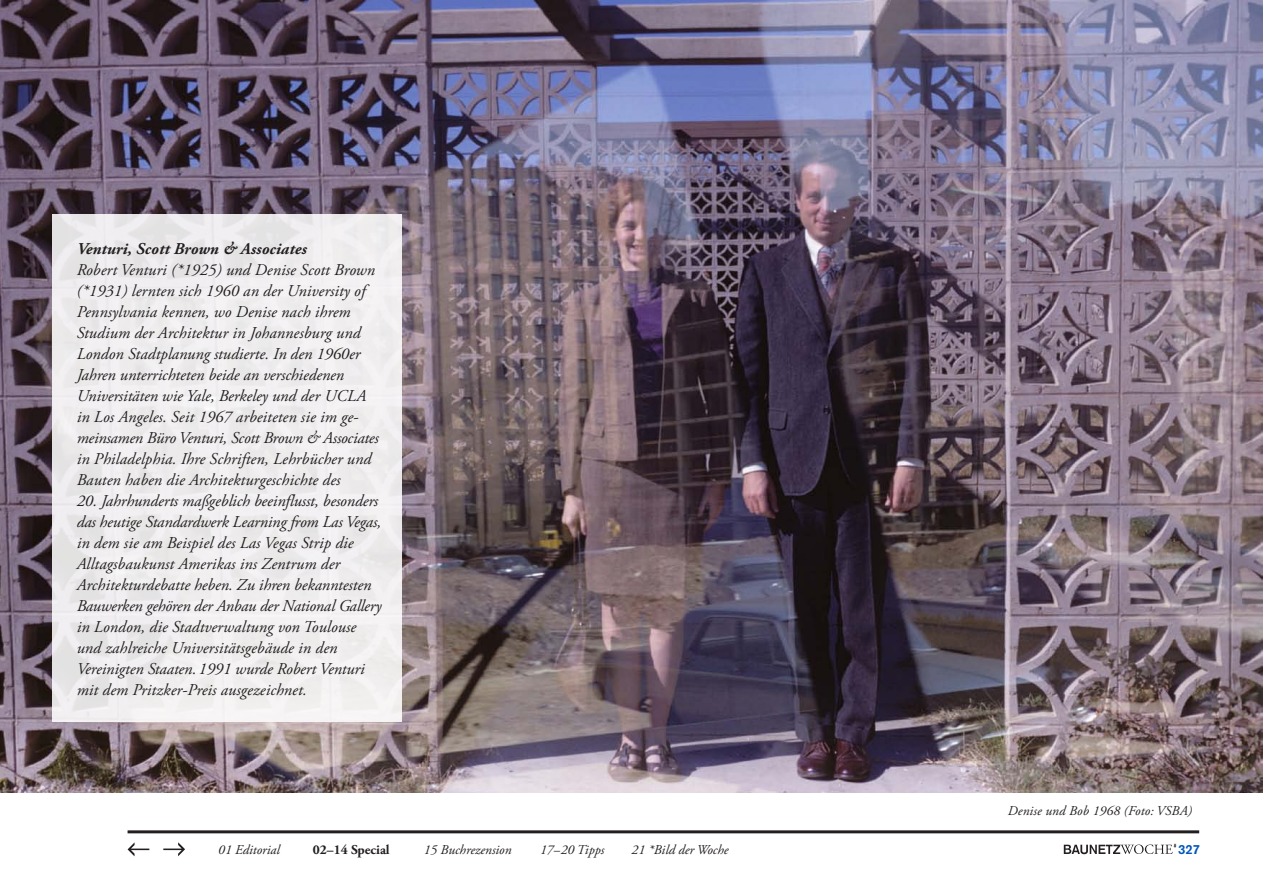
<style>
.page{position:relative;width:1263px;height:893px;background:#fff}
.page>*{position:absolute;margin:0;border:0;box-sizing:border-box;transform-origin:0 0}
.t1{font:italic 16.5px/21px "Adobe Garamond Pro";letter-spacing:.005em;color:#231f20}
.t2{font:italic 700 16.5px "Adobe Garamond Pro";letter-spacing:.005em;color:#231f20}
.Navigation_Off{font:italic 13.5px "Adobe Garamond Pro";color:#231f20}
.Navigation_Off-2{font:700 13.5px "Adobe Garamond Pro";color:#231f20}
.t3{font:700 13.05px "Akzidenz Grotesk";color:#0056ba}
</style>
<div class="page">
<hr style="left:128px;top:830px;width:1071px;height:3px;background:#231f20">
<svg style="left:128px;top:842px;width:21px;height:14px"></svg>
<svg style="left:163px;top:842px;width:22px;height:14px"></svg>
<svg style="left:1064px;top:844px;width:112px;height:10px"></svg>
<img style="left:0;top:0;width:1263px;height:793px">
<div style="left:52px;top:214px;width:350px;height:508px;background:#f0eeef"></div>
<p class="t2" style="left:77px;top:239px;width:232px">Venturi, Scott Brown &amp; Associates</p>
<p class="t1" style="left:77px;top:259px;width:304px">Robert Venturi (*1925) und Denise Scott Brown (*1931) lernten sich 1960 an der University of Pennsylvania kennen, wo Denise nach ihrem Studium der Architektur in Johannesburg und London Stadtplanung studierte. In den 1960er Jahren unterrichteten beide an verschiedenen Universitäten wie Yale, Berkeley und der UCLA in Los Angeles. Seit 1967 arbeiteten sie im ge&shy;meinsamen Büro Venturi, Scott Brown &amp; Associates in Philadelphia. Ihre Schriften, Lehrbücher und Bauten haben die Architekturgeschichte des</p>
<p class="t1" style="left:77px;top:490px;width:306px">20. Jahrhunderts maßgeblich beeinflusst, besonders das heutige Standardwerk Learning from Las Vegas, in dem sie am Beispiel des Las Vegas Strip die Alltagsbaukunst Amerikas ins Zentrum der Architekturdebatte heben. Zu ihren bekanntesten Bauwerken gehören der Anbau der National Gallery in London, die Stadtverwaltung von Toulouse und zahlreiche Universitätsgebäude in den Vereinigten Staaten.1991 wurde Robert Venturi mit dem Pritzker-Preis ausgezeichnet.</p>
<p class="Navigation_Off" style="left:218px;top:841px;width:63px">01 Editorial</p>
<p class="Navigation_Off-2" style="left:313px;top:841px;width:78px">02–14 Special</p>
<p class="Navigation_Off" style="left:424px;top:841px;width:89px">15 Buchrezension</p>
<p class="Navigation_Off" style="left:540px;top:841px;width:66px">17–20 Tipps</p>
<p class="Navigation_Off" style="left:632px;top:841px;width:98px">21 *Bild der Woche</p>
<p class="Navigation_Off" style="left:1008px;top:802px;width:186px">Denise und Bob 1968 (Foto: VSBA)</p>
<p class="t3" style="left:1178px;top:841px;width:23px">327</p>
</div>
